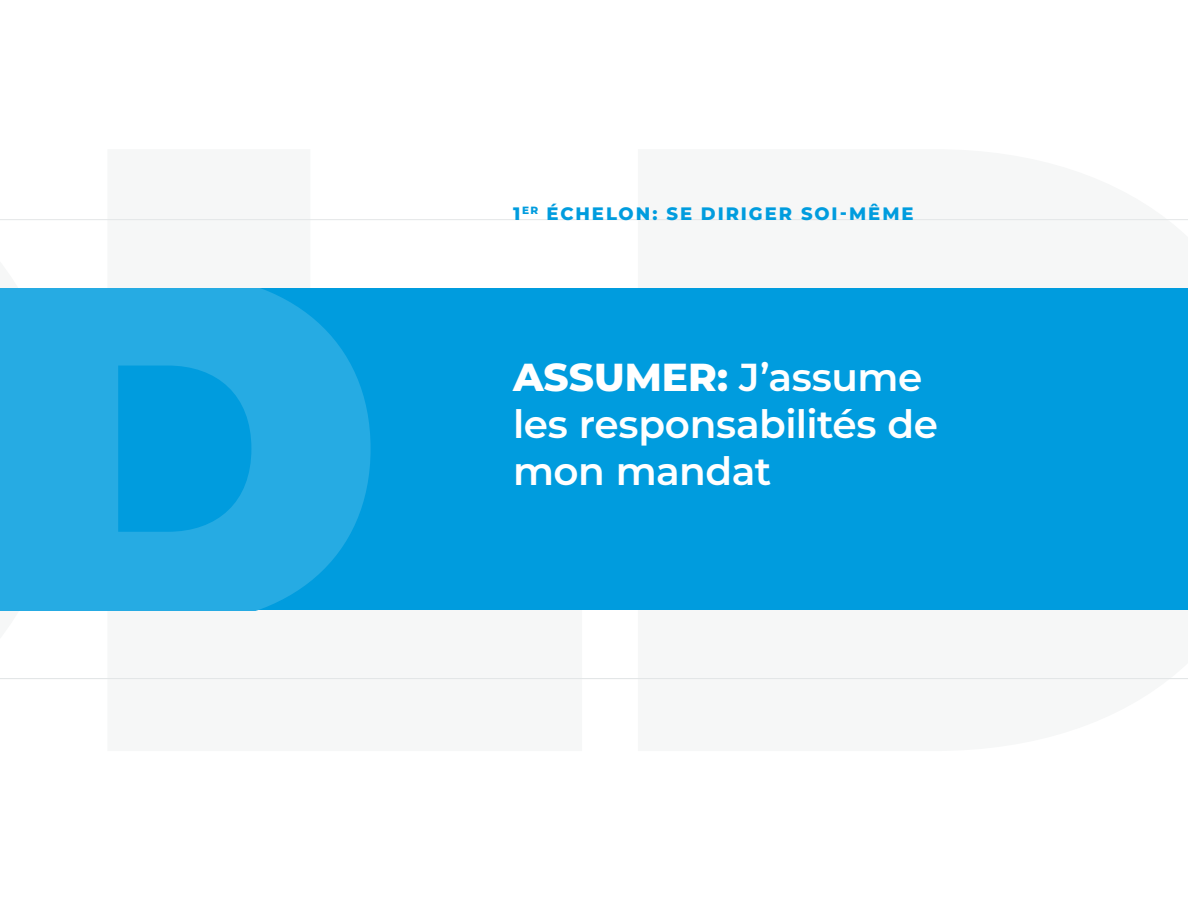
<style>
.page{position:relative;width:1188px;height:918px;background:#fff}
.page>*{position:absolute;margin:0;border:0;box-sizing:border-box;transform-origin:0 0}
.t1{font:900 500.7px "Montserrat";color:#26abe3}
.t2{font:600 39px/46.8px "Montserrat";letter-spacing:-.01em;color:#fff}
.t3{font:800 18px "Montserrat";letter-spacing:.105em;color:#009cde}
.s1{font-weight:800}
</style>
<div class="page">
<hr style="left:0;top:219px;width:1188px;height:1px;background:#e3e6e7">
<hr style="left:0;top:678px;width:1188px;height:1px;background:#e3e6e7">
<div style="left:0;top:288px;width:1188px;height:322px;background:#009cde"></div>
<h1 class="t1" style="left:-28px;top:70px;width:415px">D</h1>
<p class="t3" style="left:513px;top:200px;width:402px">1<sup>ER</sup> ÉCHELON: SE DIRIGER SOI-MÊME</p>
<p class="t2" style="left:513px;top:352px;width:427px"><span class="s1">ASSUMER:</span> J’assume les responsabilités de mon mandat</p>
</div>
